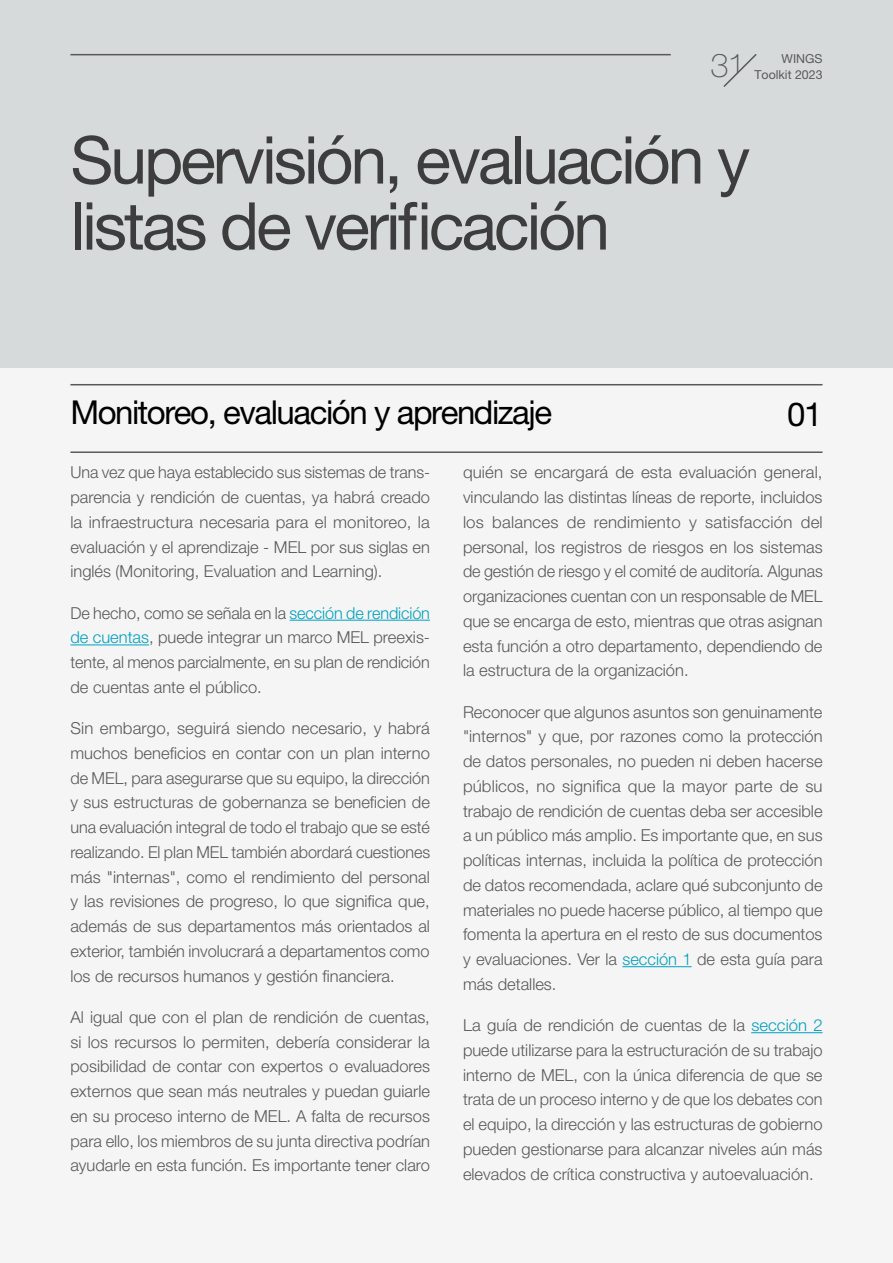
<style>
.page{position:relative;width:893px;height:1263px;background:#f5f5f5}
.page>*{position:absolute;margin:0;border:0;box-sizing:border-box;transform-origin:0 0}
.t1{font:66px/66px "Helvetica Neue LT Pro";letter-spacing:-.045em;color:#3d3d3d}
.t2{font:33px "Helvetica Neue LT Pro";letter-spacing:-.045em;color:#000}
.t3{font:100 33px "Helvetica Neue LT Pro";color:#59595c}
.t4{font:300 16.5px/24.8px "Helvetica Neue LT Pro";color:#59595c;text-align:justify}
.t5{font:12.3px/16.5px "Helvetica Neue LT Pro";color:#59595c;text-align:right}
.s1{color:#00a0bf}
</style>
<div class="page">
<div style="left:0;top:0;width:893px;height:367px;background:#d6dada"></div>
<svg style="left:723px;top:54px;width:34px;height:33px"></svg>
<hr style="left:70px;top:54px;width:601px;height:1px;background:#59595c">
<hr style="left:290px;top:620px;width:140px;height:1px;background:#00a0bf">
<hr style="left:70px;top:644px;width:79px;height:1px;background:#00a0bf">
<hr style="left:622px;top:966px;width:70px;height:1px;background:#00a0bf">
<hr style="left:751px;top:1032px;width:71px;height:1px;background:#00a0bf">
<hr style="left:70px;top:384px;width:752px;height:1px;background:#59595c">
<hr style="left:70px;top:451px;width:752px;height:2px;background:#59595c">
<h2 class="t3" style="left:710px;top:47px;width:37px">31</h2>
<p class="t5" style="left:754px;top:50px;width:70px">WINGS<br>Toolkit 2023</p>
<h1 class="t1" style="left:70px;top:126px;width:681px">Supervisión, evaluación y listas de verificación</h1>
<h2 class="t2" style="left:70px;top:393px;width:483px">Monitoreo, evaluación y aprendizaje</h2>
<h2 class="t2" style="left:787px;top:394px;width:37px">01</h2>
<p class="t4" style="left:70px;top:460px;width:361px">Una vez que haya establecido sus sistemas de trans&shy;parencia y rendición de cuentas, ya habrá creado la infraestructura necesaria para el monitoreo, la evaluación y el aprendizaje - MEL por sus siglas en inglés (Monitoring, Evaluation and Learning).</p>
<p class="t4" style="left:70px;top:600px;width:361px">De hecho, como se señala en la <span class="s1">sección de rendición de cuentas</span>, puede integrar un marco MEL preexis&shy;tente, al menos parcialmente, en su plan de rendición de cuentas ante el público.</p>
<p class="t4" style="left:70px;top:715px;width:361px">Sin embargo, seguirá siendo necesario, y habrá muchos beneficios en contar con un plan interno de MEL, para asegurarse que su equipo, la dirección y sus estructuras de gobernanza se beneficien de una evaluación integral de todo el trabajo que se esté realizando. El plan MEL también abordará cuestiones más "internas", como el rendimiento del personal y las revisiones de progreso, lo que significa que, además de sus departamentos más orientados al exterior, también involucrará a departamentos como los de recursos humanos y gestión financiera.</p>
<p class="t4" style="left:70px;top:1004px;width:361px">Al igual que con el plan de rendición de cuentas, si los recursos lo permiten, debería considerar la posibilidad de contar con expertos o evaluadores externos que sean más neutrales y puedan guiarle en su proceso interno de MEL. A falta de recursos para ello, los miembros de su junta directiva podrían ayudarle en esta función. Es importante tener claro</p>
<p class="t4" style="left:463px;top:460px;width:361px">quién se encargará de esta evaluación general, vinculando las distintas líneas de reporte, incluidos los balances de rendimiento y satisfacción del personal, los registros de riesgos en los sistemas de gestión de riesgo y el comité de auditoría. Algunas organizaciones cuentan con un responsable de MEL que se encarga de esto, mientras que otras asignan esta función a otro departamento, dependiendo de la estructura de la organización.</p>
<p class="t4" style="left:463px;top:699px;width:361px">Reconocer que algunos asuntos son genuinamente "internos" y que, por razones como la protección de datos personales, no pueden ni deben hacerse públicos, no significa que la mayor parte de su trabajo de rendición de cuentas deba ser accesible a un público más amplio. Es importante que, en sus políticas internas, incluida la política de protección de datos recomendada, aclare qué subconjunto de materiales no puede hacerse público, al tiempo que fomenta la apertura en el resto de sus documentos y evaluaciones. Ver la <span class="s1">sección 1</span> de esta guía para más detalles.</p>
<p class="t4" style="left:463px;top:1012px;width:361px">La guía de rendición de cuentas de la <span class="s1">sección 2 </span>puede utilizarse para la estructuración de su trabajo interno de MEL, con la única diferencia de que se trata de un proceso interno y de que los debates con el equipo, la dirección y las estructuras de gobierno pueden gestionarse para alcanzar niveles aún más elevados de crítica constructiva y autoevaluación.</p>
</div>
